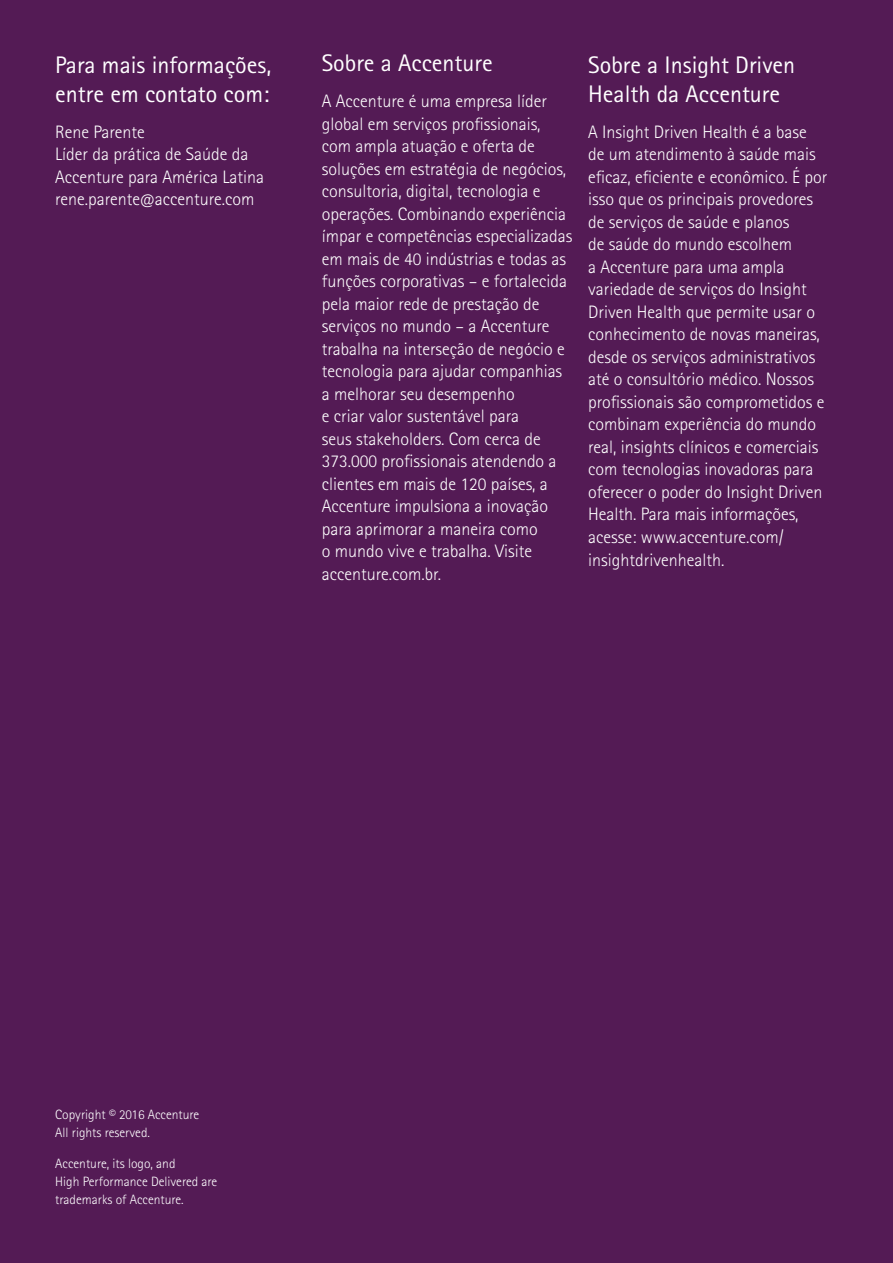
<style>
.page{position:relative;width:893px;height:1263px;background:#541b55}
.page>*{position:absolute;margin:0;border:0;box-sizing:border-box;transform-origin:0 0}
.t1{font:24px/28.8px "Rotis Sans Seriffor ACN";color:#fff}
.t2{font:300 18px/22.5px "Rotis Sans Seriffor ACN";color:#fff}
.t3{font:300 13.5px/18px "Rotis Sans Seriffor ACN";color:#fff}
</style>
<div class="page">
<h1 class="t1" style="left:55px;top:51px;width:217px">Para mais informações, entre em contato com:</h1>
<p class="t2" style="left:55px;top:121px;width:210px">Rene Parente<br>Líder da prática de Saúde da<br>Accenture para América Latina rene.parente@accenture.com</p>
<h1 class="t1" style="left:322px;top:49px;width:173px">Sobre a Accenture</h1>
<p class="t2" style="left:322px;top:90px;width:252px">A Accenture é uma empresa líder global em serviços profissionais, com ampla atuação e oferta de soluções em estratégia de negócios, consultoria, digital, tecnologia e operações. Combinando experiência ímpar e competências especializadas em mais de 40 indústrias e todas as funções corporativas – e fortalecida pela maior rede de prestação de serviços no mundo – a Accenture trabalha na interseção de negócio e tecnologia para ajudar companhias a melhorar seu desempenho<br>e criar valor sustentável para<br>seus stakeholders. Com cerca de<br>373.000 profissionais atendendo a clientes em mais de 120 países, a<br>Accenture impulsiona a inovação para aprimorar a maneira como<br>o mundo vive e trabalha. Visite accenture.com.br.</p>
<h1 class="t1" style="left:588px;top:51px;width:209px">Sobre a Insight Driven<br>Health da Accenture</h1>
<p class="t2" style="left:588px;top:121px;width:241px">A Insight Driven Health é a base de um atendimento à saúde mais eficaz, eficiente e econômico. É por isso que os principais provedores de serviços de saúde e planos<br>de saúde do mundo escolhem<br>a Accenture para uma ampla variedade de serviços do Insight<br>Driven Health que permite usar o conhecimento de novas maneiras, desde os serviços administrativos até o consultório médico. Nossos profissionais são comprometidos e combinam experiência do mundo real, insights clínicos e comerciais com tecnologias inovadoras para oferecer o poder do Insight Driven<br>Health. Para mais informações, acesse: www.accenture.com/ insightdrivenhealth.</p>
<p class="t3" style="left:55px;top:1105px;width:145px">Copyright © 2016 Accenture<br>All rights reserved.</p>
<p class="t3" style="left:55px;top:1155px;width:163px">Accenture, its logo, and<br>High Performance Delivered are trademarks of Accenture.</p>
</div>
